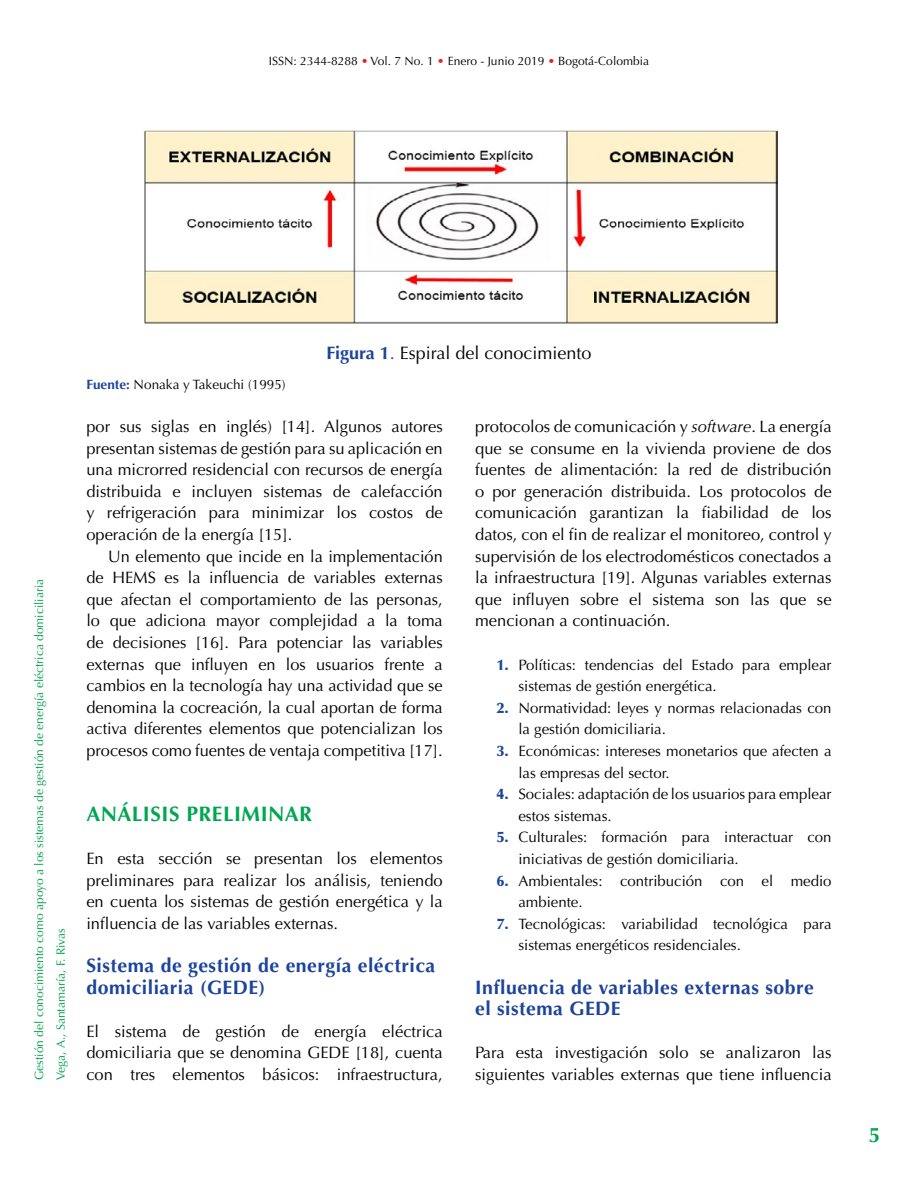
<style>
.page{position:relative;width:918px;height:1188px;background:#fff}
.page>*{position:absolute;margin:0;border:0;box-sizing:border-box;transform-origin:0 0}
.t1{font:700 21px "Optima LT Std";letter-spacing:.025em;color:#00a651}
.t2{font:700 19.5px/21.6px "Optima LT Std";letter-spacing:.025em;color:#1d449c}
.t3{font:18px "Optima LT Std";color:#000}
.t4{font:16.5px/21.6px "Optima LT Std";color:#000;text-align:justify}
.t5{font:15px/21.6px "Optima LT Std";color:#000}
.t6{font:13.5px "Optima LT Std";color:#000}
.t7{font:12px/21.6px "Optima LT Std";color:#00a14b}
.t8{font:12px "Optima LT Std";color:#000}
.s1{color:#ed1d24}
.s2{font-weight:700;color:#1d449c}
.s3{color:#1d449c}
.s4{font-style:italic}
.s5{font-weight:900;color:#1d449c}
</style>
<div class="page">
<img style="left:144px;top:130px;width:634px;height:194px">
<p class="t8" style="left:269px;top:54px;width:382px">ISSN: 2344-8288 <span class="s1">•</span> Vol. 7 No. 1 <span class="s1">•</span> Enero - Junio 2019 <span class="s1">•</span> Bogotá-Colombia</p>
<p class="t7" style="left:29px;top:1080px;width:503px;rotate:-90deg">Gestión del conocimiento como apoyo a los sistemas de gestión de energía eléctrica domiciliaria<br>Vega, A., Santamaría, F. Rivas</p>
<p class="t6" style="left:86px;top:377px;width:201px"><span class="s2">Fuente:</span> Nonaka y Takeuchi (1995)</p>
<p class="t3" style="left:326px;top:342px;width:267px"><span class="s2">Figura 1</span><span class="s3">.</span> Espiral del conocimiento</p>
<p class="t4" style="left:86px;top:416px;width:358px">por sus siglas en inglés) [14]. Algunos autores presentan sistemas de gestión para su aplicación en una microrred residencial con recursos de energía distribuida e incluyen sistemas de calefacción y refrigeración para minimizar los costos de operación de la energía [15].</p>
<p class="t4" style="left:86px;top:545px;width:358px;text-indent:22px">Un elemento que incide en la implementación de HEMS es la influencia de variables externas que afectan el comportamiento de las personas, lo que adiciona mayor complejidad a la toma de decisiones [16]. Para potenciar las variables externas que influyen en los usuarios frente a cambios en la tecnología hay una actividad que se denomina la cocreación, la cual aportan de forma activa diferentes elementos que potencializan los procesos como fuentes de ventaja competitiva [17].</p>
<p class="t1" style="left:86px;top:801px;width:227px">ANÁLISIS PRELIMINAR</p>
<p class="t4" style="left:86px;top:848px;width:358px">En esta sección se presentan los elementos preliminares para realizar los análisis, teniendo en cuenta los sistemas de gestión energética y la influencia de las variables externas.</p>
<p class="t2" style="left:86px;top:955px;width:351px">Sistema de gestión de energía eléctrica domiciliaria (GEDE)</p>
<p class="t4" style="left:86px;top:1021px;width:358px">El sistema de gestión de energía eléctrica domiciliaria que se denomina GEDE [18], cuenta con tres elementos básicos: infraestructura,</p>
<p class="t4" style="left:475px;top:416px;width:358px">protocolos de comunicación y <span class="s4">software</span>. La energía que se consume en la vivienda proviene de dos fuentes de alimentación: la red de distribución o por generación distribuida. Los protocolos de comunicación garantizan la fiabilidad de los datos, con el fin de realizar el monitoreo, control y supervisión de los electrodomésticos conectados a la infraestructura [19]. Algunas variables externas que influyen sobre el sistema son las que se mencionan a continuación.</p>
<p class="t5" style="left:518px;top:654px;width:315px;text-indent:-22px"><span class="s5">1.</span> Políticas: tendencias del Estado para emplear sistemas de gestión energética.</p>
<p class="t5" style="left:518px;top:697px;width:315px;text-indent:-22px"><span class="s5">2.</span> Normatividad: leyes y normas relacionadas con la gestión domiciliaria.</p>
<p class="t5" style="left:518px;top:740px;width:315px;text-indent:-22px"><span class="s5">3.</span> Económicas: intereses monetarios que afecten a las empresas del sector.</p>
<p class="t5" style="left:518px;top:784px;width:315px;text-indent:-22px"><span class="s5">4.</span> Sociales: adaptación de los usuarios para emplear estos sistemas.</p>
<p class="t5" style="left:518px;top:827px;width:315px;text-indent:-22px"><span class="s5">5.</span> Culturales: formación para interactuar con iniciativas de gestión domiciliaria.</p>
<p class="t5" style="left:518px;top:870px;width:315px;text-indent:-22px"><span class="s5">6.</span> Ambientales: contribución con el medio ambiente.</p>
<p class="t5" style="left:518px;top:913px;width:315px;text-indent:-22px"><span class="s5">7.</span> Tecnológicas: variabilidad tecnológica para sistemas energéticos residenciales.</p>
<p class="t2" style="left:475px;top:976px;width:340px">Influencia de variables externas sobre el sistema GEDE</p>
<p class="t4" style="left:475px;top:1042px;width:358px">Para esta investigación solo se analizaron las siguientes variables externas que tiene influencia</p>
<p class="t1" style="left:869px;top:1123px;width:13px">5</p>
</div>
